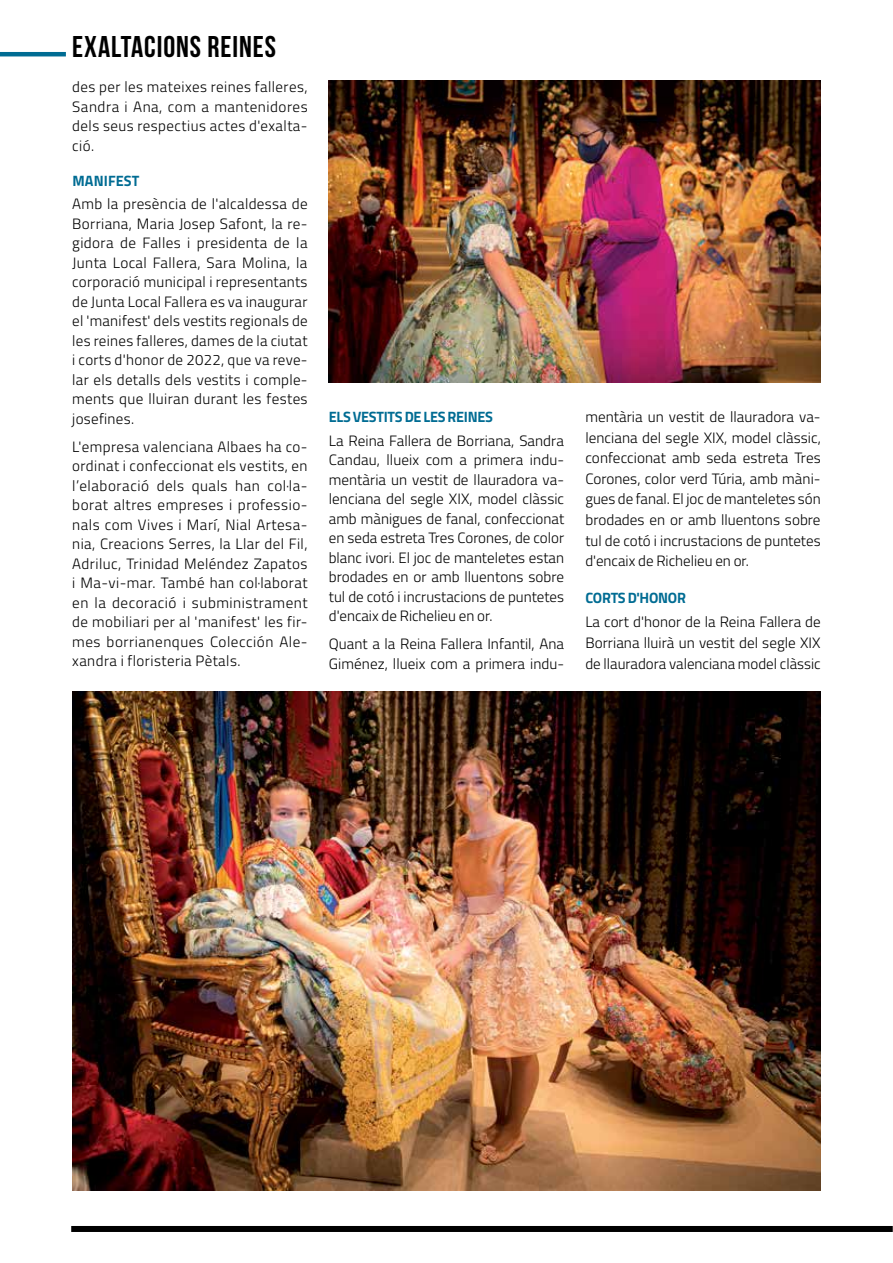
<style>
.page{position:relative;width:893px;height:1263px;background:#fff}
.page>*{position:absolute;margin:0;border:0;box-sizing:border-box;transform-origin:0 0}
.t1{font:700 30px "Bebas Neue";letter-spacing:.03em;color:#000}
.t2{font:300 15px/19.5px "Titillium";letter-spacing:.005em;color:#000;text-align:justify}
.t3{font:700 15px "Titillium";letter-spacing:-.02em;color:#006c93;scale:.96 1}
.t4{font:700 15px "Titillium";letter-spacing:.01em;color:#006c93;scale:.96 1}
</style>
<div class="page">
<img style="left:72px;top:692px;width:749px;height:499px">
<img style="left:329px;top:81px;width:492px;height:301px">
<div style="left:71px;top:1226px;width:822px;height:6px;background:#000"></div>
<hr style="left:0;top:52px;width:66px;height:4px;background:#006c93">
<h1 class="t1" style="left:72px;top:30px;width:205px">EXALTACIONS REINES</h1>
<p class="t2" style="left:72px;top:76px;width:237px">des per les mateixes reines falleres, Sandra i Ana, com a mantenidores dels seus respectius actes d'exalta&shy;ció.</p>
<p class="t4" style="left:72px;top:169px;width:71px">MANIFEST</p>
<p class="t2" style="left:72px;top:194px;width:237px">Amb la presència de l'alcaldessa de Borriana, Maria Josep Safont, la re&shy;gidora de Falles i presidenta de la Junta Local Fallera, Sara Molina, la corporació municipal i representants de Junta Local Fallera es va inaugurar el 'manifest' dels vestits regionals de les reines falleres, dames de la ciutat i corts d'honor de 2022, que va reve&shy;lar els detalls dels vestits i comple&shy;ments que lluiran durant les festes josefines.</p>
<p class="t2" style="left:72px;top:436px;width:237px">L'empresa valenciana Albaes ha co&shy;ordinat i confeccionat els vestits, en l’elaboració dels quals han col·la&shy;borat altres empreses i professio&shy;nals com Vives i Marí, Nial Artesa&shy;nia, Creacions Serres, la Llar del Fil, Adriluc, Trinidad Meléndez Zapatos i Ma-vi-mar. També han col·laborat en la decoració i subministrament de mobiliari per al 'manifest' les fir&shy;mes borrianenques Colección Ale&shy;xandra i floristeria Pètals.</p>
<p class="t3" style="left:329px;top:405px;width:172px">ELS VESTITS DE LES REINES</p>
<p class="t2" style="left:329px;top:430px;width:237px">La Reina Fallera de Borriana, Sandra Candau, llueix com a primera indu&shy;mentària un vestit de llauradora va&shy;lenciana del segle XIX, model clàssic amb mànigues de fanal, confeccionat en seda estreta Tres Corones, de color blanc ivori. El joc de manteletes estan brodades en or amb lluentons sobre tul de cotó i incrustacions de puntetes d'encaix de Richelieu en or.</p>
<p class="t2" style="left:329px;top:633px;width:237px">Quant a la Reina Fallera Infantil, Ana<br>Giménez, llueix com a primera indu-</p>
<p class="t2" style="left:585px;top:406px;width:237px;line-height:20.7px">mentària un vestit de llauradora va&shy;lenciana del segle XIX, model clàssic, confeccionat amb seda estreta Tres Corones, color verd Túria, amb màni&shy;gues de fanal. El joc de manteletes són brodades en or amb lluentons sobre tul de cotó i incrustacions de puntetes d'encaix de Richelieu en or.</p>
<p class="t3" style="left:585px;top:586px;width:106px">CORTS D'HONOR</p>
<p class="t2" style="left:585px;top:611px;width:237px;line-height:20.7px">La cort d'honor de la Reina Fallera de Borriana lluirà un vestit del segle XIX de llauradora valenciana model clàssic</p>
</div>
